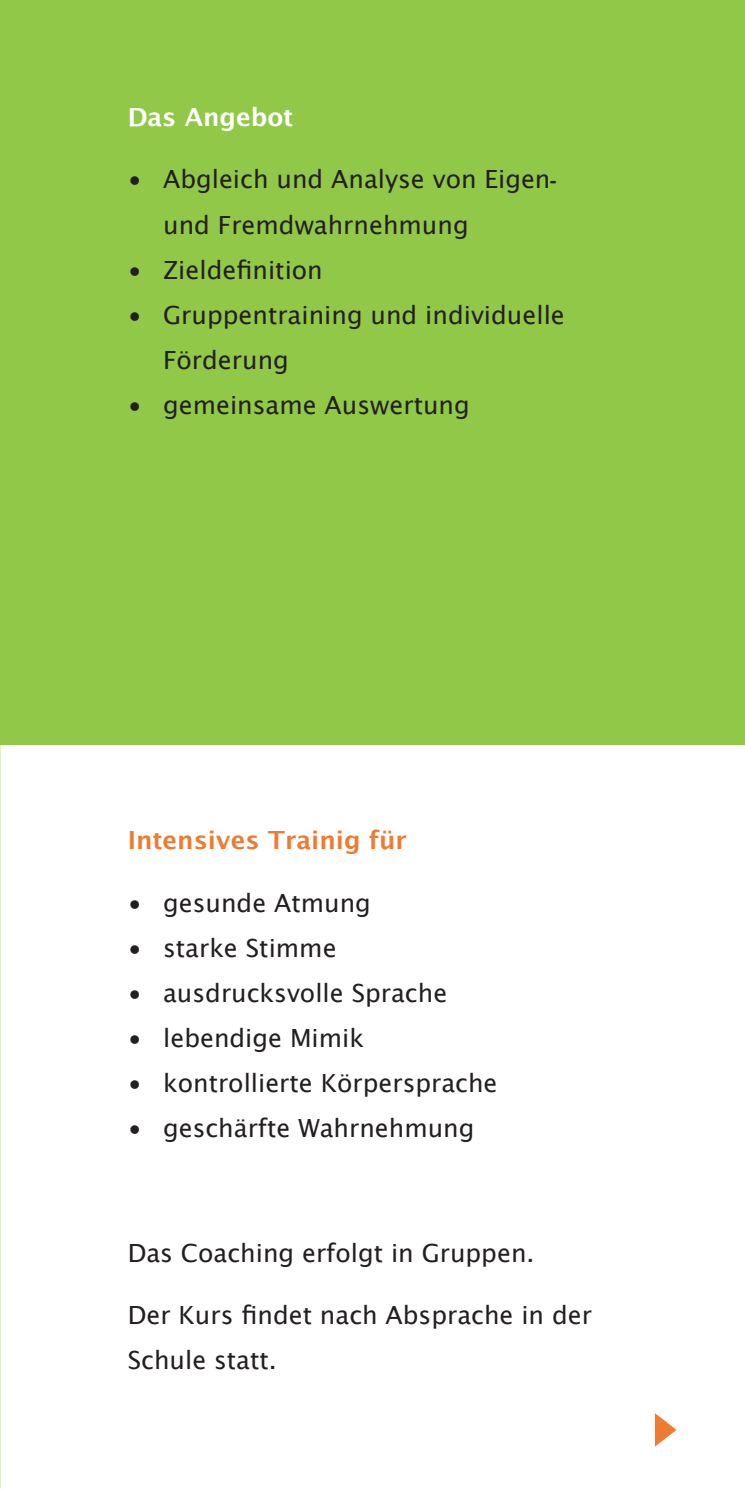
<style>
.page{position:relative;width:745px;height:1489px;background:#fff}
.page>*{position:absolute;margin:0;border:0;box-sizing:border-box;transform-origin:0 0}
.t1{font:25px/45px "Lucida Grande";color:#231f20}
.t2{font:700 25px "Lucida Grande";color:#ed7c32}
.t3{font:700 25px "Lucida Grande";color:#fff}
</style>
<div class="page">
<div style="left:0;top:0;width:744px;height:744px;background:#92c848"></div>
<svg style="left:654px;top:1413px;width:22px;height:33px"></svg>
<p class="t3" style="left:128px;top:97px;width:167px">Das Angebot</p>
<p class="t1" style="left:163px;top:157px;width:394px;text-indent:-35px">• Abgleich und Analyse von Eigen&shy;und Fremdwahrnehmung</p>
<p class="t1" style="left:128px;top:247px;width:196px">• Zieldefinition</p>
<p class="t1" style="left:163px;top:292px;width:403px;text-indent:-35px">• Gruppentraining und individuelle<br>Förderung</p>
<p class="t1" style="left:128px;top:382px;width:343px">• gemeinsame Auswertung</p>
<p class="t2" style="left:128px;top:819px;width:280px">Intensives Trainig für</p>
<p class="t1" style="left:128px;top:880px;width:244px">• gesunde Atmung</p>
<p class="t1" style="left:128px;top:925px;width:210px">• starke Stimme</p>
<p class="t1" style="left:128px;top:970px;width:321px">• ausdrucksvolle Sprache</p>
<p class="t1" style="left:128px;top:1015px;width:238px">• lebendige Mimik</p>
<p class="t1" style="left:128px;top:1060px;width:371px">• kontrollierte Körpersprache</p>
<p class="t1" style="left:128px;top:1105px;width:348px">• geschärfte Wahrnehmung</p>
<p class="t1" style="left:128px;top:1230px;width:408px">Das Coaching erfolgt in Gruppen.</p>
<p class="t1" style="left:128px;top:1293px;width:465px">Der Kurs findet nach Absprache in der<br>Schule statt.</p>
</div>
